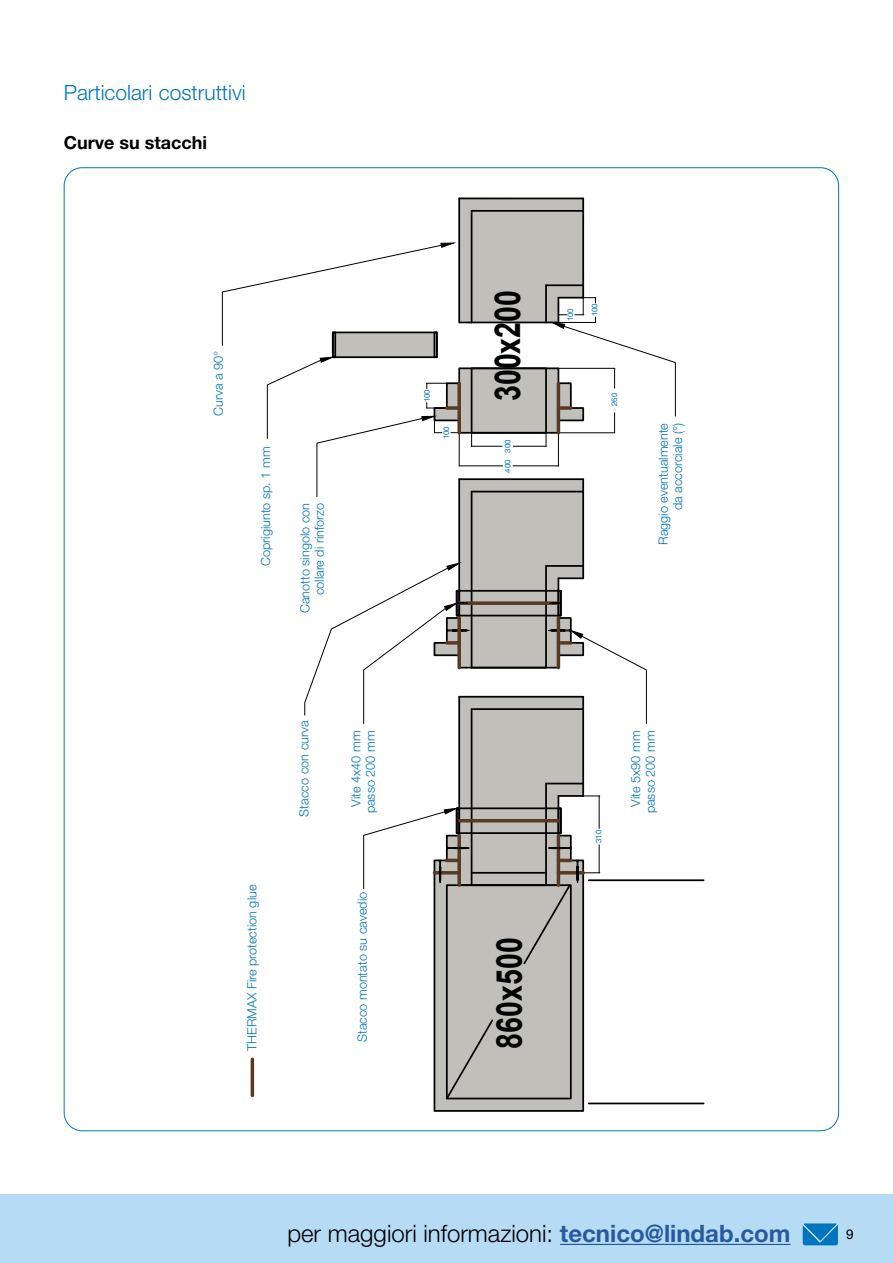
<style>
.page{position:relative;width:893px;height:1263px;background:#fff}
.page>*{position:absolute;margin:0;border:0;box-sizing:border-box;transform-origin:0 0}
.t1{font:700 35.7px "Arial";color:#010202;scale:.8 1}
.t2{font:300 24px "Helvetica Neue LT Pro";color:#000}
.t3{font:300 21px "Helvetica Neue LT Pro";color:#0075bf}
.t4{font:700 18px "Helvetica Neue LT Pro";color:#000}
.t5{font:13.5px "Helvetica Neue LT Pro";color:#000}
.t6{font:300 12.75px/14.5px "Helvetica Neue LT Pro";color:#0075bf;text-align:center}
.t7{font:7.8px "Helvetica Neue LT Pro";color:#0075bf}
.s1{font-weight:700;color:#275b9b}
</style>
<div class="page">
<div style="left:0;top:1195px;width:893px;height:68px;background:#b6dbf5"></div>
<hr style="left:560px;top:1244px;width:231px;height:1px;background:#275b9b">
<img style="left:803px;top:1223px;width:34px;height:21px">
<div style="left:437px;top:966px;width:144px;height:143px;background:#c0bfba"></div>
<div style="left:446px;top:884px;width:126px;height:215px;border:2px solid #000"></div>
<div style="left:434px;top:872px;width:150px;height:240px;border:2px solid #000"></div>
<svg style="left:444px;top:1018px;width:51px;height:83px;background:#aeada9"></svg>
<hr style="left:589px;top:1102px;width:115px;height:2px;background:#000">
<hr style="left:589px;top:879px;width:115px;height:2px;background:#000">
<svg style="left:222px;top:197px;width:454px;height:769px"></svg>
<hr style="left:251px;top:1059px;width:3px;height:36px;background:#5a3a23">
<h3 class="t3" style="left:64px;top:80px;width:183px">Particolari costruttivi</h3>
<h3 class="t4" style="left:64px;top:131px;width:145px">Curve su stacchi</h3>
<p class="t6" style="left:211px;top:416px;width:67px;rotate:-90deg">Curva a 90°</p>
<p class="t6" style="left:258px;top:566px;width:121px;rotate:-90deg">Coprigiunto sp. 1 mm</p>
<p class="t6" style="left:297px;top:613px;width:112px;text-align:right;rotate:-90deg">Canotto singolo con collare di rinforzo</p>
<p class="t7" style="left:422px;top:402px;width:15px;rotate:-90deg">100</p>
<p class="t7" style="left:441px;top:439px;width:15px;rotate:-90deg">100</p>
<h1 class="t1" style="left:482px;top:401px;width:141px;rotate:-90deg">300x200</h1>
<p class="t7" style="left:503px;top:453px;width:15px;rotate:-90deg">300</p>
<p class="t7" style="left:503px;top:472px;width:15px;rotate:-90deg">400</p>
<p class="t7" style="left:565px;top:321px;width:15px;rotate:-90deg">100</p>
<p class="t7" style="left:590px;top:316px;width:15px;rotate:-90deg">100</p>
<p class="t7" style="left:610px;top:406px;width:15px;rotate:-90deg">260</p>
<p class="t6" style="left:656px;top:545px;width:123px;text-align:right;rotate:-90deg">Raggio eventualmente da accorciale (°)</p>
<p class="t6" style="left:296px;top:816px;width:98px;rotate:-90deg">Stacco con curva</p>
<p class="t6" style="left:348px;top:813px;width:84px;rotate:-90deg">Vite 4x40 mm passo 200 mm</p>
<p class="t6" style="left:628px;top:813px;width:84px;rotate:-90deg">Vite 5x90 mm passo 200 mm</p>
<p class="t7" style="left:594px;top:843px;width:15px;rotate:-90deg">310</p>
<p class="t6" style="left:244px;top:1051px;width:167px;rotate:-90deg">THERMAX Fire protection glue</p>
<p class="t6" style="left:355px;top:1042px;width:152px;rotate:-90deg">Stacco montato su cavedio</p>
<h1 class="t1" style="left:484px;top:1048px;width:141px;rotate:-90deg">860x500</h1>
<h2 class="t2" style="left:287px;top:1219px;width:505px">per maggiori informazioni: <span class="s1">tecnico@lindab.com</span></h2>
<p class="t5" style="left:846px;top:1226px;width:9px">9</p>
</div>
